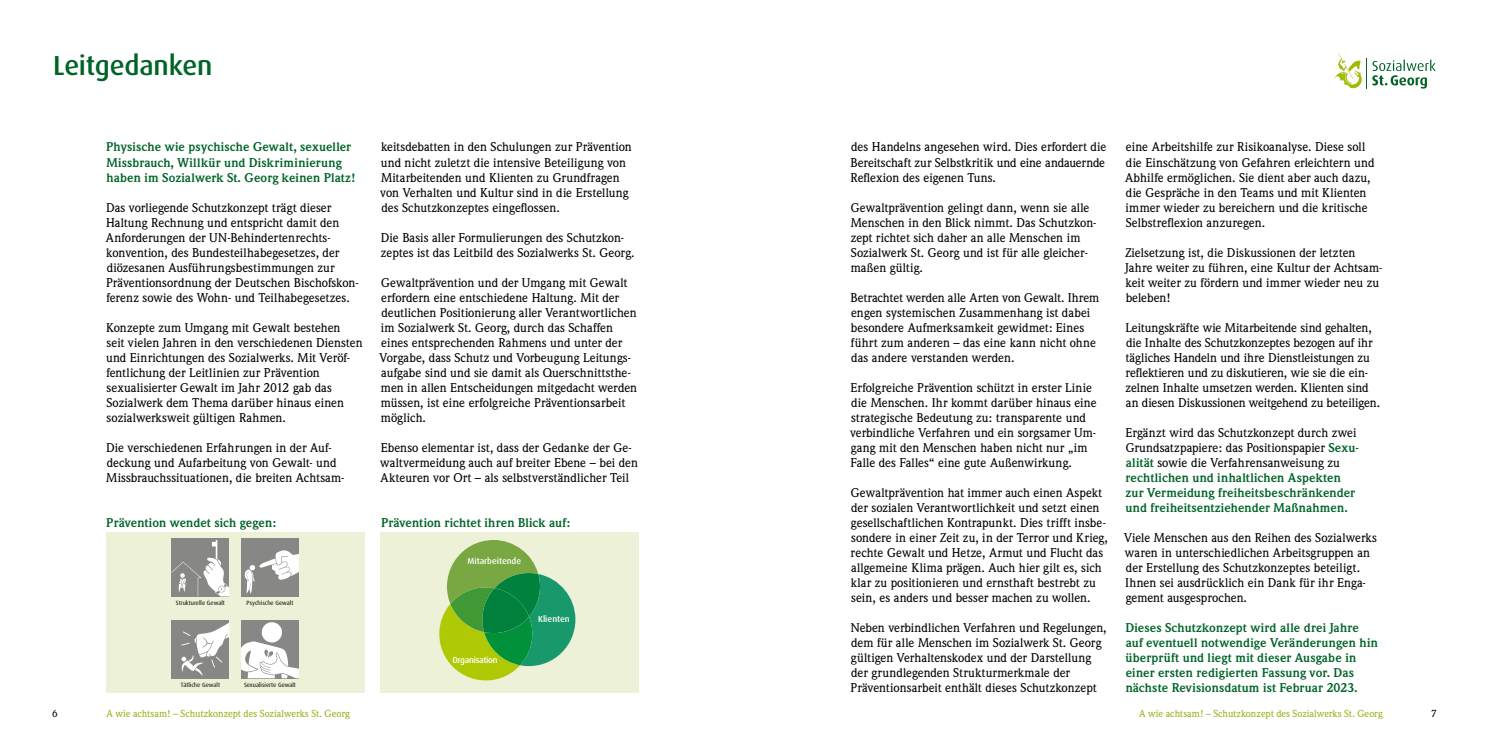
<style>
.page{position:relative;width:1489px;height:745px;background:#fff}
.page>*{position:absolute;margin:0;border:0;box-sizing:border-box;transform-origin:0 0}
.t1{font:500 27.5px "Dax OT";letter-spacing:-.005em;color:#006427}
.t2{font:500 12.5px/15px "Weidemann";color:#000}
.t3{font:700 12.5px/15px "Weidemann";letter-spacing:.005em;color:#006427}
.t4{font:500 10px "Weidemann";letter-spacing:-.005em;color:#95b41d}
.t5{font:500 10px "Weidemann";color:#000}
.t6{font:500 8.75px "Dax OT";color:#fff}
.t7{font:500 8.75px "Dax OT";letter-spacing:-.03em;color:#fff}
.t8{font:6.12px "Dax";color:#000}
.s1{font-weight:500;color:#000}
</style>
<div class="page">
<svg style="left:1372px;top:60px;width:63px;height:29px"></svg>
<svg style="left:1334px;top:53px;width:27px;height:35px"></svg>
<hr style="left:1366px;top:59px;width:1px;height:30px;background:#006427">
<div style="left:106px;top:532px;width:258px;height:160px;background:#edf1d7"></div>
<div style="left:380px;top:532px;width:258px;height:160px;background:#edf1d7"></div>
<div style="left:241px;top:538px;width:58px;height:58px;background:#878786"></div>
<svg style="left:245px;top:550px;width:54px;height:43px"></svg>
<div style="left:171px;top:620px;width:58px;height:57px;background:#878786"></div>
<svg style="left:181px;top:623px;width:48px;height:52px"></svg>
<svg style="left:241px;top:620px;width:58px;height:57px;background:#c3c3c3"></svg>
<svg style="left:171px;top:539px;width:58px;height:57px;background:#9f9f9f"></svg>
<svg style="left:439px;top:540px;width:136px;height:140px"></svg>
<h1 class="t1" style="left:53px;top:48px;width:161px">Leitgedanken</h1>
<p class="t3" style="left:106px;top:140px;width:251px">Physische wie psychische Gewalt, sexueller<br>Missbrauch, Willkür und Diskriminierung haben im Sozialwerk St. Georg keinen Platz!</p>
<p class="t2" style="left:106px;top:200px;width:254px">Das vorliegende Schutzkonzept trägt dieser Haltung Rechnung und entspricht damit den Anforderungen der UN-Behindertenrechts&shy;konvention, des Bundesteilhabegesetzes, der diözesanen Ausführungsbestimmungen zur Präventionsordnung der Deutschen Bischofskon&shy;ferenz sowie des Wohn- und Teilhabegesetzes.</p>
<p class="t2" style="left:106px;top:320px;width:258px">Konzepte zum Umgang mit Gewalt bestehen<br>seit vielen Jahren in den verschiedenen Diensten und Einrichtungen des Sozialwerks. Mit Veröf&shy;fentlichung der Leitlinien zur Prävention sexualisierter Gewalt im Jahr 2012 gab das Sozialwerk dem Thema darüber hinaus einen sozialwerksweit gültigen Rahmen.</p>
<p class="t2" style="left:106px;top:440px;width:239px">Die verschiedenen Erfahrungen in der Auf--- deckung und Aufarbeitung von Gewalt- und<br>Missbrauchssituationen, die breiten Achtsam-</p>
<p class="t2" style="left:380px;top:140px;width:253px">keitsdebatten in den Schulungen zur Prävention und nicht zuletzt die intensive Beteiligung von Mitarbeitenden und Klienten zu Grundfragen von Verhalten und Kultur sind in die Erstellung des Schutzkonzeptes eingeflossen.</p>
<p class="t2" style="left:381px;top:230px;width:255px">Die Basis aller Formulierungen des Schutzkon&shy;zeptes ist das Leitbild des Sozialwerks St. Georg.</p>
<p class="t2" style="left:379px;top:275px;width:259px">Gewaltprävention und der Umgang mit Gewalt erfordern eine entschiedene Haltung. Mit der deutlichen Positionierung aller Verantwortlichen im Sozialwerk St. Georg, durch das Schaffen eines entsprechenden Rahmens und unter der Vorgabe, dass Schutz und Vorbeugung Leitungs&shy;aufgabe sind und sie damit als Querschnittsthe&shy;men in allen Entscheidungen mitgedacht werden müssen, ist eine erfolgreiche Präventionsarbeit möglich.</p>
<p class="t2" style="left:380px;top:440px;width:259px">Ebenso elementar ist, dass der Gedanke der Ge-- waltvermeidung auch auf breiter Ebene – bei den<br>Akteuren vor Ort – als selbstverständlicher Teil</p>
<p class="t3" style="left:106px;top:515px;width:171px">Prävention wendet sich gegen:</p>
<p class="t3" style="left:381px;top:515px;width:191px">Prävention richtet ihren Blick auf:</p>
<p class="t8" style="left:176px;top:599px;width:50px">Strukturelle Gewalt</p>
<p class="t8" style="left:246px;top:599px;width:48px">Psychische Gewalt</p>
<p class="t8" style="left:181px;top:681px;width:41px">Tätliche Gewalt</p>
<p class="t8" style="left:244px;top:681px;width:53px">Sexualisierte Gewalt</p>
<p class="t6" style="left:467px;top:555px;width:55px">Mitarbeitende</p>
<p class="t7" style="left:452px;top:653px;width:47px">Organisation</p>
<p class="t6" style="left:538px;top:613px;width:33px">Klienten</p>
<p class="t2" style="left:850px;top:140px;width:257px;text-align:justify">des Handelns angesehen wird. Dies erfordert die Bereitschaft zur Selbstkritik und eine andauernde Reflexion des eigenen Tuns.</p>
<p class="t2" style="left:850px;top:200px;width:247px">Gewaltprävention gelingt dann, wenn sie alle Menschen in den Blick nimmt. Das Schutzkon&shy;zept richtet sich daher an alle Menschen im Sozialwerk St. Georg und ist für alle gleicher&shy;maßen gültig.</p>
<p class="t2" style="left:850px;top:290px;width:250px">Betrachtet werden alle Arten von Gewalt. Ihrem engen systemischen Zusammenhang ist dabei besondere Aufmerksamkeit gewidmet: Eines führt zum anderen – das eine kann nicht ohne das andere verstanden werden.</p>
<p class="t2" style="left:850px;top:380px;width:248px">Erfolgreiche Prävention schützt in erster Linie die Menschen. Ihr kommt darüber hinaus eine strategische Bedeutung zu: transparente und verbindliche Verfahren und ein sorgsamer Um&shy;gang mit den Menschen haben nicht nur „im Falle des Falles“ eine gute Außenwirkung.</p>
<p class="t2" style="left:850px;top:485px;width:259px">Gewaltprävention hat immer auch einen Aspekt der sozialen Verantwortlichkeit und setzt einen gesellschaftlichen Kontrapunkt. Dies trifft insbe-- sondere in einer Zeit zu, in der Terror und Krieg, rechte Gewalt und Hetze, Armut und Flucht das allgemeine Klima prägen. Auch hier gilt es, sich klar zu positionieren und ernsthaft bestrebt zu sein, es anders und besser machen zu wollen.</p>
<p class="t2" style="left:850px;top:620px;width:258px">Neben verbindlichen Verfahren und Regelungen, dem für alle Menschen im Sozialwerk St. Georg gültigen Verhaltenskodex und der Darstellung der grundlegenden Strukturmerkmale der Präventionsarbeit enthält dieses Schutzkonzept</p>
<p class="t2" style="left:1124px;top:140px;width:251px">eine Arbeitshilfe zur Risikoanalyse. Diese soll die Einschätzung von Gefahren erleichtern und Abhilfe ermöglichen. Sie dient aber auch dazu, die Gespräche in den Teams und mit Klienten immer wieder zu bereichern und die kritische Selbstreflexion anzuregen.</p>
<p class="t2" style="left:1124px;top:245px;width:259px">Zielsetzung ist, die Diskussionen der letzten Jahre weiter zu führen, eine Kultur der Achtsam&shy;keit weiter zu fördern und immer wieder neu zu beleben!</p>
<p class="t2" style="left:1125px;top:320px;width:256px">Leitungskräfte wie Mitarbeitende sind gehalten, die Inhalte des Schutzkonzeptes bezogen auf ihr tägliches Handeln und ihre Dienstleistungen zu reflektieren und zu diskutieren, wie sie die ein&shy;zelnen Inhalte umsetzen werden. Klienten sind an diesen Diskussionen weitgehend zu beteiligen.</p>
<p class="t3" style="left:1125px;top:425px;width:235px"><span class="s1">Ergänzt wird das Schutzkonzept durch zwei Grundsatzpapiere: das Positionspapier</span> Sexu&shy;alität <span class="s1">sowie die Verfahrensanweisung zu </span>rechtlichen und inhaltlichen Aspekten zur Vermeidung freiheitsbeschränkender und freiheitsentziehender Maßnahmen.</p>
<p class="t2" style="left:1124px;top:530px;width:254px">Viele Menschen aus den Reihen des Sozialwerks waren in unterschiedlichen Arbeitsgruppen an der Erstellung des Schutzkonzeptes beteiligt.<br>Ihnen sei ausdrücklich ein Dank für ihr Enga&shy;gement ausgesprochen.</p>
<p class="t3" style="left:1125px;top:620px;width:254px">Dieses Schutzkonzept wird alle drei Jahre auf eventuell notwendige Veränderungen hin überprüft und liegt mit dieser Ausgabe in einer ersten redigierten Fassung vor. Das nächste Revisionsdatum ist Februar 2023.</p>
<p class="t5" style="left:52px;top:707px;width:7px">6</p>
<p class="t4" style="left:106px;top:707px;width:245px">A wie achtsam! – Schutzkonzept des Sozialwerks St. Georg</p>
<p class="t4" style="left:1139px;top:707px;width:245px">A wie achtsam! – Schutzkonzept des Sozialwerks St. Georg</p>
<p class="t5" style="left:1430px;top:707px;width:7px">7</p>
</div>
